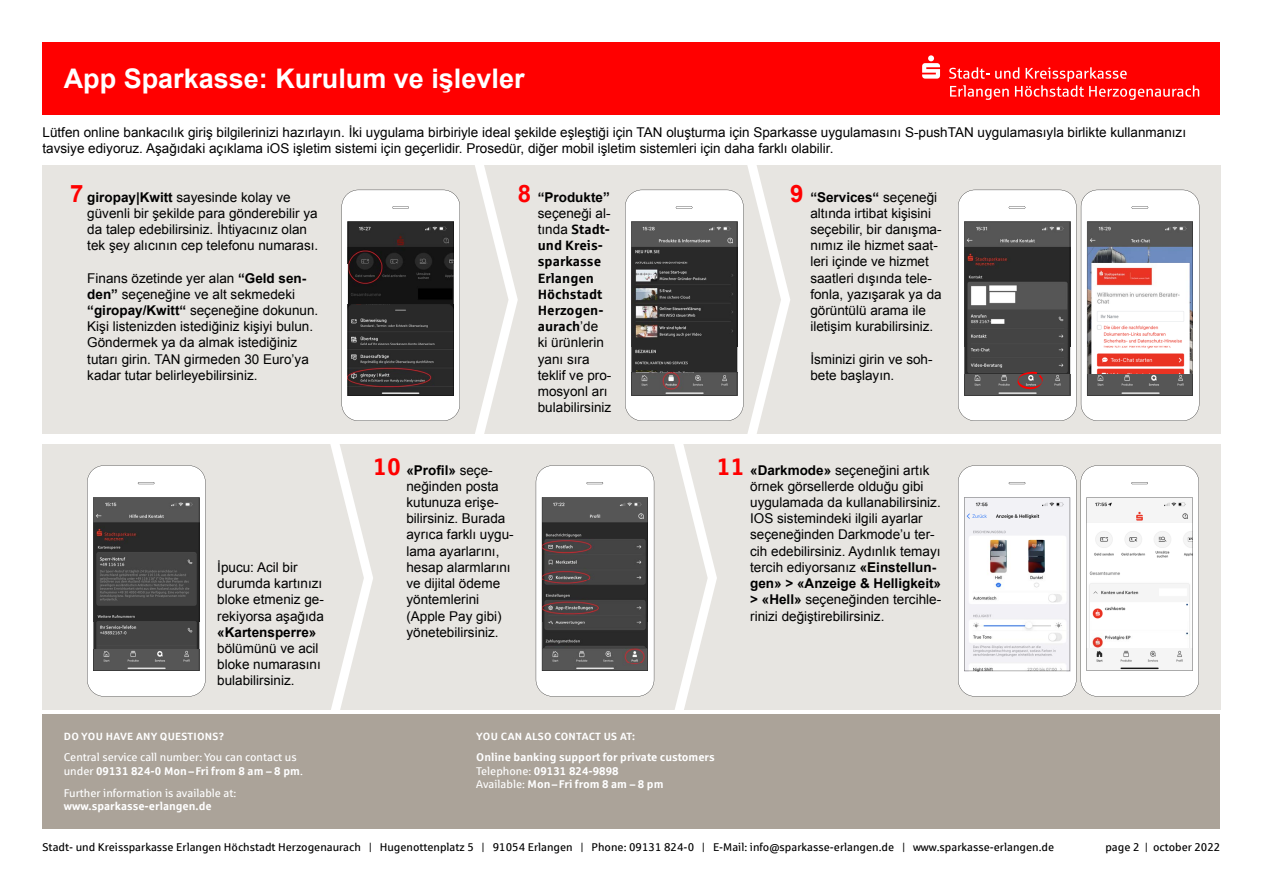
<style>
.page{position:relative;width:1263px;height:893px;background:#fff}
.page>*{position:absolute;margin:0;border:0;box-sizing:border-box;transform-origin:0 0}
.t1{font:700 27px "Arial";color:#fff}
.t2{font:13.5px/16.2px "Arial";color:#000}
.t3{font:700 13.5px/16.2px "Sparkasse Rg";color:#000}
.t4{font:700 13.5px "Arial";color:#000}
.t5{font:11.25px "Sparkasse Rg";color:#000}
.t6{font:700 11.25px/13.5px "Sparkasse Rg";color:#fff}
.t7{font:11.25px/13.5px "Sparkasse Rg";color:#fff}
.t8{font:700 10.5px "Sparkasse Rg";letter-spacing:.025em;color:#fff}
.s1{font-weight:700;font-size:24px;color:#f00}
.s2{font-weight:700}
.s3{font-family:"Arial";font-weight:400}
.s4{font-family:"Sparkasse Rg";font-weight:700;font-size:24px;color:#f00}
.s5{font-weight:400}
</style>
<div class="page">
<div style="left:43px;top:166px;width:1178px;height:544px;background:#e7e5e1"></div>
<div style="left:43px;top:43px;width:1177px;height:72px;background:#f00"></div>
<div style="left:28px;top:434px;width:1225px;height:9px;background:#fff"></div>
<svg style="left:474px;top:165px;width:44px;height:269px"></svg>
<svg style="left:330px;top:443px;width:43px;height:267px"></svg>
<svg style="left:87px;top:465px;width:119px;height:231px"></svg>
<svg style="left:958px;top:465px;width:241px;height:231px"></svg>
<svg style="left:342px;top:190px;width:118px;height:231px"></svg>
<svg style="left:958px;top:190px;width:241px;height:231px"></svg>
<svg style="left:536px;top:165px;width:254px;height:545px"></svg>
<svg style="left:922px;top:55px;width:18px;height:24px"></svg>
<svg style="left:949px;top:67px;width:250px;height:33px"></svg>
<div style="left:43px;top:714px;width:1177px;height:115px;background:#aba399"></div>
<h1 class="t1" style="left:64px;top:61px;width:462px">App Sparkasse: Kurulum ve işlevler</h1>
<p class="t2" style="left:43px;top:124px;width:1145px">Lütfen online bankacılık giriş bilgilerinizi hazırlayın. İki uygulama birbiriyle ideal şekilde eşleştiği için TAN oluşturma için Sparkasse uygulamasını S-pushTAN uygulamasıyla birlikte kullanmanızı tavsiye ediyoruz. Aşağıdaki açıklama iOS işletim sistemi için geçerlidir. Prosedür, diğer mobil işletim sistemleri için daha farklı olabilir.</p>
<p class="t2" style="left:87px;top:189px;width:233px;text-indent:-17px"><span class="s1">7</span> <span class="s2">giropay|Kwitt</span> sayesinde kolay ve güvenli bir şekilde para gönderebilir ya da talep edebilirsiniz. İhtiyacınız olan tek şey alıcının cep telefonu numarası.</p>
<p class="t2" style="left:87px;top:270px;width:233px">Finans özetinde yer alan <span class="s2">“Geld sen&shy;den”</span> seçeneğine ve alt sekmedeki <span class="s2">“giropay/Kwitt“</span> seçeneğine dokunun.<br>Kişi listenizden istediğiniz kişiyi bulun.<br>Göndermek ya da almak istediğiniz tutarı girin. TAN girmeden 30 Euro’ya kadar tutar belirleyebilirsiniz.</p>
<p class="t2" style="left:217px;top:559px;width:108px">İpucu: Acil bir durumda kartınızı bloke etmeniz ge&shy;rekiyorsa aşağıda</p>
<p class="t4" style="left:217px;top:623px;width:101px">«Kartensperre»</p>
<p class="t2" style="left:217px;top:640px;width:105px">bölümünü ve acil bloke numarasını bulabilirsiniz.</p>
<p class="t8" style="left:64px;top:730px;width:162px">DO YOU HAVE ANY QUESTIONS?</p>
<p class="t7" style="left:64px;top:750px;width:241px">Central service call number: You can contact us under <span class="s2">09131 824-0 Mon – Fri from 8 am – 8 pm</span>.</p>
<p class="t7" style="left:64px;top:786px;width:174px">Further information is available at:</p>
<p class="t6" style="left:64px;top:799px;width:149px">www.sparkasse-erlangen.de</p>
<p class="t2" style="left:518px;top:189px;width:94px;text-align:right"><span class="s1">8</span> <span class="s2">“Produkte” </span>seçeneği al-</p>
<p class="t3" style="left:538px;top:221px;width:74px"><span class="s3">tında</span> Stadt&shy;und Kreis&shy;sparkasse<br>Erlangen<br>Höchstadt<br>Herzogen&shy;aurach<span class="s3">’de</span></p>
<p class="t2" style="left:538px;top:335px;width:75px">ki ürünlerin yanı sıra teklif ve pro&shy;mosyonl arı bulabilirsiniz</p>
<p class="t2" style="left:810px;top:189px;width:133px;text-indent:-20px"><span class="s1">9</span> <span class="s2">“Services“</span> seçeneği altında irtibat kişisini seçebilir, bir danışma&shy;nımız ile hizmet saat&shy;leri içinde ve hizmet saatleri dışında tele&shy;fonla, yazışarak ya da görüntülü arama ile iletişim kurabilirsiniz.</p>
<p class="t2" style="left:810px;top:351px;width:124px">İsminizi girin ve soh&shy;bete başlayın.</p>
<p class="t2" style="left:406px;top:462px;width:109px;text-indent:-33px"><span class="s4">10</span> <span class="s2">«Profil»</span> seçe&shy;neğinden posta kutunuza erişe&shy;bilirsiniz. Burada ayrıca farklı uygu&shy;lama ayarlarını, hesap alarmlarını ve dijital ödeme yöntemlerini (Apple Pay gibi) yönetebilirsiniz.</p>
<p class="t2" style="left:750px;top:462px;width:192px;text-indent:-33px"><span class="s4">11</span> <span class="s2">«Darkmode»</span> seçeneğini artık örnek görsellerde olduğu gibi uygulamada da kullanabilirsiniz.<br>IOS sistemindeki ilgili ayarlar seçeneğinden Darkmode’u ter&shy;cih edebilirsiniz. Aydınlık temayı tercih ediyorsanız <span class="s2">«Einstellun&shy;gen» &gt; «Anzeige &amp; Helligkeit» &gt; «Hell»</span> seçeneğinden tercihle&shy;rinizi değiştirebilirsiniz.</p>
<p class="t8" style="left:476px;top:730px;width:160px">YOU CAN ALSO CONTACT US AT:</p>
<p class="t6" style="left:476px;top:750px;width:240px">Online banking support for private customers<br><span class="s5">Telephone:</span> 09131 824-9898<br><span class="s5">Available:</span> Mon – Fri from 8 am – 8 pm</p>
<p class="t5" style="left:43px;top:840px;width:1013px">Stadt- und Kreissparkasse Erlangen Höchstadt Herzogenaurach | Hugenottenplatz 5 | 91054 Erlangen | Phone: 09131 824-0 | E-Mail: info@sparkasse-erlangen.de | www.sparkasse-erlangen.de</p>
<p class="t5" style="left:1105px;top:840px;width:117px">page 2 | october 2022</p>
</div>
